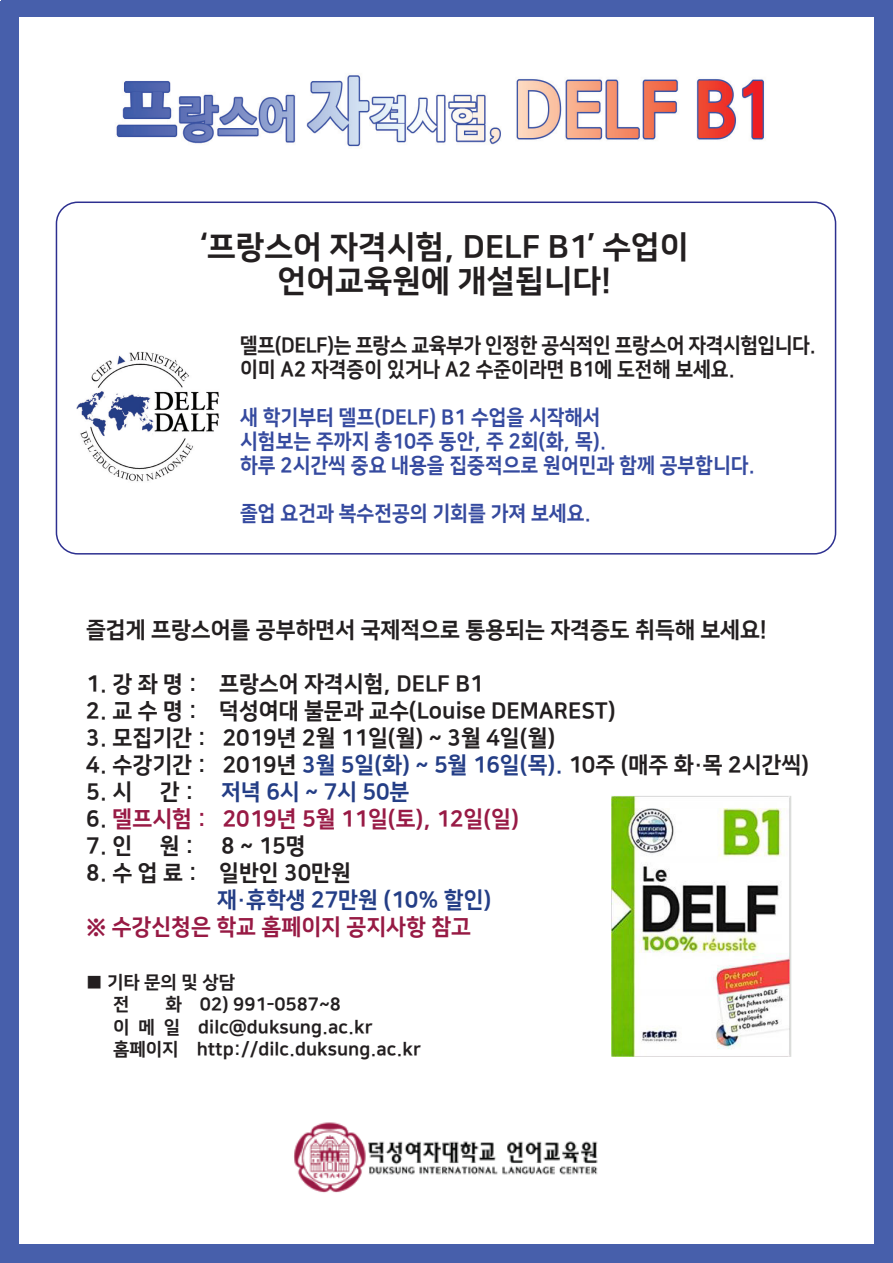
<style>
.page{position:relative;width:893px;height:1263px;background:#fff}
.page>*{position:absolute;margin:0;border:0;box-sizing:border-box;transform-origin:0 0}
.t1{font:31.5px/34.5px "Nanum Square EB";color:#231f20;text-align:center}
.t2{font:22.5px "Nanum Square EB";color:#231f20}
.t3{font:22.5px "Nanum Square EB";color:#243e86}
.t4{font:22.5px "Nanum Square EB";color:#981a45}
.t5{font:22.5px "Nanum Square EB";color:#971a44}
.t6{font:21px/24px "Nanum Square EB";color:#354a9f;scale:.93 1}
.t7{font:21px/24px "Nanum Square EB";letter-spacing:-.025em;color:#231f20;scale:.93 1}
.t8{font:18px/22.5px "Nanum Square EB";color:#231f20}
.s1{color:#243e86}
.s2{color:#231f20}
</style>
<div class="page">
<img style="left:294px;top:1122px;width:304px;height:71px">
<img style="left:77px;top:351px;width:142px;height:131px">
<div style="left:56px;top:202px;width:780px;height:352px;border:2px solid #2d3090;border-radius:21px"></div>
<img style="left:116px;top:75px;width:648px;height:72px">
<img style="left:611px;top:796px;width:178px;height:260px">
<div style="left:1px;top:8px;width:892px;height:9px;background:#475fab"></div>
<div style="left:1px;top:0;width:892px;height:9px;background:#475fab"></div>
<div style="left:0;top:1245px;width:892px;height:9px;background:#475fab"></div>
<div style="left:875px;top:9px;width:9px;height:1246px;background:#475fab"></div>
<div style="left:884px;top:9px;width:9px;height:1254px;background:#475fab"></div>
<div style="left:9px;top:9px;width:9px;height:1247px;background:#475fab"></div>
<div style="left:0;top:2px;width:9px;height:1255px;background:#475fab"></div>
<div style="left:0;top:1254px;width:892px;height:9px;background:#475fab"></div>
<h1 class="t1" style="left:201px;top:230px;width:489px">‘프랑스어 자격시험, DELF B1’ 수업이 언어교육원에 개설됩니다!</h1>
<p class="t7" style="left:240px;top:333px;width:621px">델프(DELF)는 프랑스 교육부가 인정한 공식적인 프랑스어 자격시험입니다. 이미 A2 자격증이 있거나 A2 수준이라면 B1에 도전해 보세요.</p>
<p class="t6" style="left:240px;top:405px;width:555px">새 학기부터 델프(DELF) B1 수업을 시작해서<br>시험보는 주까지 총10주 동안, 주 2회(화, 목).<br>하루 2시간씩 중요 내용을 집중적으로 원어민과 함께 공부합니다.</p>
<p class="t6" style="left:240px;top:501px;width:379px">졸업 요건과 복수전공의 기회를 가져 보세요.</p>
<p class="t2" style="left:86px;top:617px;width:682px">즐겁게 프랑스어를 공부하면서 국제적으로 통용되는 자격증도 취득해 보세요!</p>
<p class="t2" style="left:86px;top:671px;width:399px">1. 강 좌 명 : 프랑스어 자격시험, DELF B1</p>
<p class="t2" style="left:86px;top:698px;width:531px">2. 교 수 명 : 덕성여대 불문과 교수(Louise DEMAREST)</p>
<p class="t2" style="left:86px;top:725px;width:471px">3. 모집기간 : 2019년 2월 11일(월) ~ 3월 4일(월)</p>
<p class="t2" style="left:86px;top:752px;width:724px">4. 수강기간 : 2019년 <span class="s1">3월 5일(화) ~ 5월 16일(목).</span> 10주 (매주 화·목 2시간씩)</p>
<p class="t3" style="left:86px;top:779px;width:325px"><span class="s2">5. 시 간 :</span> 저녁 6시 ~ 7시 50분</p>
<p class="t4" style="left:86px;top:806px;width:434px"><span class="s2">6.</span> 델프시험 : 2019년 5월 11일(토), 12일(일)</p>
<p class="t2" style="left:86px;top:833px;width:221px">7. 인 원 : 8 ~ 15명</p>
<p class="t2" style="left:86px;top:860px;width:266px">8. 수 업 료 : 일반인 30만원</p>
<p class="t3" style="left:217px;top:887px;width:276px">재·휴학생 27만원 (10% 할인)</p>
<p class="t5" style="left:86px;top:914px;width:386px">※ 수강신청은 학교 홈페이지 공지사항 참고</p>
<p class="t8" style="left:113px;top:971px;width:124px;text-indent:-27px">■ 기타 문의 및 상담 전</p>
<p class="t8" style="left:113px;top:993px;width:309px;text-indent:52px">화 02) 991-0587~8<br>이 메 일 dilc@duksung.ac.kr 홈페이지 http://dilc.duksung.ac.kr</p>
</div>
